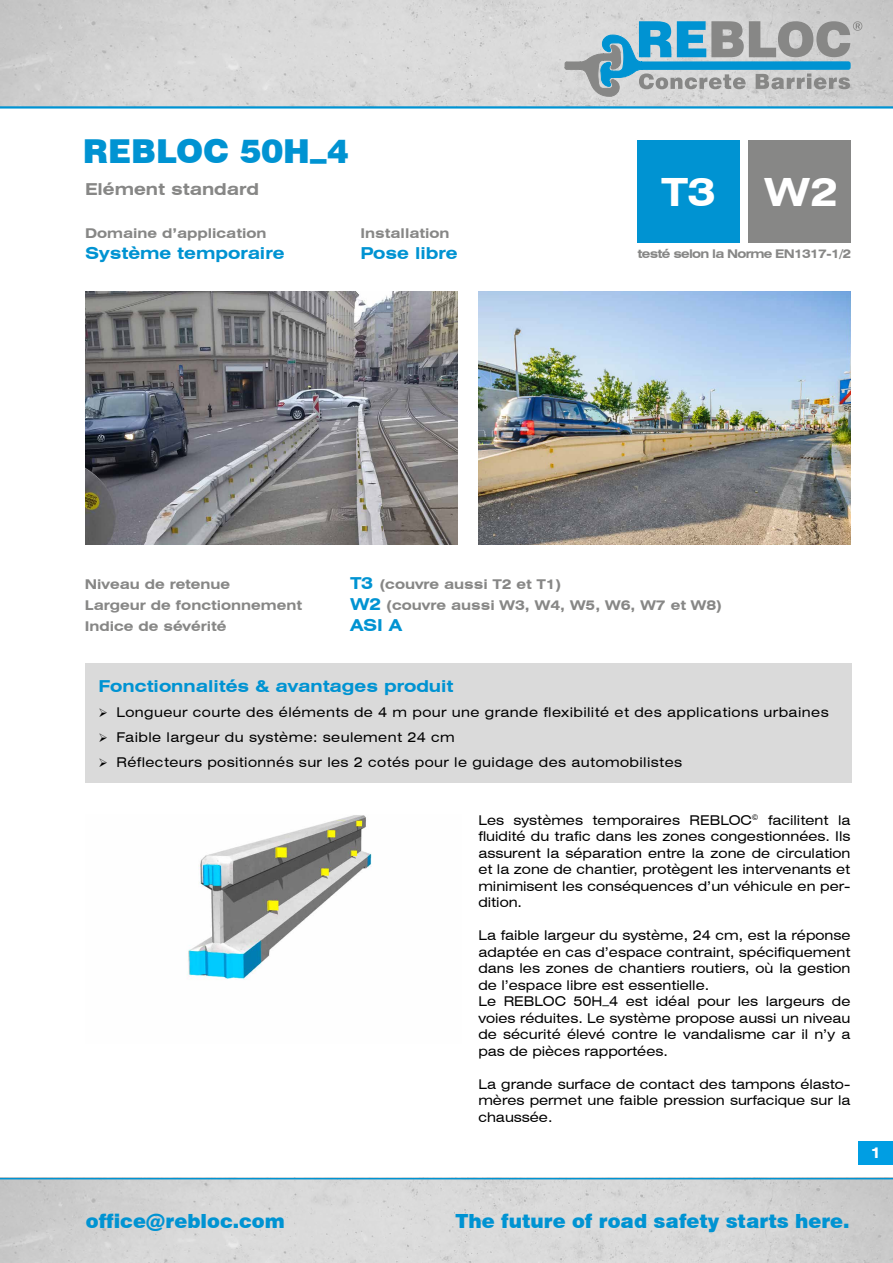
<style>
.page{position:relative;width:893px;height:1263px;background:#fff}
.page>*{position:absolute;margin:0;border:0;box-sizing:border-box;transform-origin:0 0}
.t1{font:700 expanded 39px "Swiss 721 BT";color:#fff}
.t2{font:900 33px "Swiss 721 BT";color:#0093d2}
.t3{font:900 19.5px "Swiss 721 BT";color:#0093d2}
.t4{font:700 expanded 16.5px "Swiss 721 BT";color:#0093d2}
.t5{font:700 expanded 16.5px "Swiss 721 BT";color:#878786}
.t6{font:700 expanded 15px "Swiss 721 BT";color:#fff}
.t7{font:expanded 13.5px/16.5px "Swiss 721 BT";color:#000;text-align:justify}
.t8{font:expanded 13.5px "Swiss 721 BT";letter-spacing:.03em;color:#000}
.t9{font:700 expanded 13.5px "Swiss 721 BT";color:#878786}
.t10{font:700 expanded 12px "Swiss 721 BT";letter-spacing:-.06em;color:#878786}
.s1{font-size:16.5px;color:#0093d2}
</style>
<div class="page">
<div style="left:859px;top:1141px;width:34px;height:23px;background:#009ee3"></div>
<img style="left:0;top:1179px;width:893px;height:84px">
<img style="left:0;top:0;width:893px;height:106px">
<hr style="left:0;top:106px;width:893px;height:3px;background:#0093d2">
<hr style="left:0;top:1178px;width:893px;height:1px;background:#0093d2">
<div style="left:85px;top:663px;width:766px;height:119px;background:#dadada"></div>
<img style="left:85px;top:291px;width:372px;height:254px">
<img style="left:478px;top:291px;width:372px;height:254px">
<div style="left:638px;top:140px;width:102px;height:102px;background:#0093d2"></div>
<div style="left:748px;top:140px;width:102px;height:102px;background:#878786"></div>
<img style="left:188px;top:815px;width:184px;height:165px">
<svg style="left:564px;top:21px;width:298px;height:76px;background:#96b3c0"></svg>
<h2 class="t2" style="left:83px;top:131px;width:267px">REBLOC 50H_4</h2>
<p class="t5" style="left:85px;top:179px;width:176px">Elément standard</p>
<p class="t9" style="left:85px;top:225px;width:183px">Domaine d’application</p>
<p class="t4" style="left:85px;top:244px;width:201px">Système temporaire</p>
<h1 class="t1" style="left:662px;top:169px;width:56px">T3</h1>
<h1 class="t1" style="left:765px;top:169px;width:75px">W2</h1>
<p class="t9" style="left:361px;top:225px;width:90px">Installation</p>
<p class="t4" style="left:361px;top:244px;width:98px">Pose libre</p>
<p class="t10" style="left:638px;top:246px;width:215px">testé selon la Norme EN1317-1/2</p>
<p class="t9" style="left:85px;top:576px;width:147px">Niveau de retenue</p>
<p class="t9" style="left:350px;top:576px;width:213px"><span class="s1">T3</span> (couvre aussi T2 et T1)</p>
<p class="t9" style="left:85px;top:597px;width:219px">Largeur de fonctionnement</p>
<p class="t9" style="left:350px;top:597px;width:373px"><span class="s1">W2</span> (couvre aussi W3, W4, W5, W6, W7 et W8)</p>
<p class="t9" style="left:85px;top:618px;width:143px">Indice de sévérité</p>
<p class="t4" style="left:350px;top:615px;width:53px">ASI A</p>
<p class="t4" style="left:98px;top:676px;width:357px">Fonctionnalités &amp; avantages produit</p>
<p class="t8" style="left:98px;top:704px;width:732px">➢ Longueur courte des éléments de 4 m pour une grande flexibilité et des applications urbaines</p>
<p class="t8" style="left:98px;top:729px;width:358px">➢ Faible largeur du système: seulement 24 cm</p>
<p class="t8" style="left:98px;top:754px;width:585px">➢ Réflecteurs positionnés sur les 2 cotés pour le guidage des automobilistes</p>
<p class="t7" style="left:478px;top:811px;width:374px">Les systèmes temporaires REBLOC<sup>©</sup> facilitent la fluidité du trafic dans les zones congestionnées. Ils assurent la séparation entre la zone de circulation et la zone de chantier, protègent les intervenants et minimisent les conséquences d’un véhicule en per&shy;dition.</p>
<p class="t7" style="left:478px;top:927px;width:374px;text-align:left">La faible largeur du système, 24 cm, est la réponse adaptée en cas d’espace contraint, spécifiquement dans les zones de chantiers routiers, où la gestion de l’espace libre est essentielle.<br>Le REBLOC 50H_4 est idéal pour les largeurs de voies réduites. Le système propose aussi un niveau de sécurité élevé contre le vandalisme car il n’y a pas de pièces rapportées.</p>
<p class="t7" style="left:478px;top:1075px;width:374px">La grande surface de contact des tampons élasto&shy;mères permet une faible pression surfacique sur la chaussée.</p>
<p class="t6" style="left:870px;top:1144px;width:12px">1</p>
<h3 class="t3" style="left:86px;top:1210px;width:200px">office@rebloc.com</h3>
<h3 class="t3" style="left:456px;top:1210px;width:396px">The future of road safety starts here.</h3>
</div>
